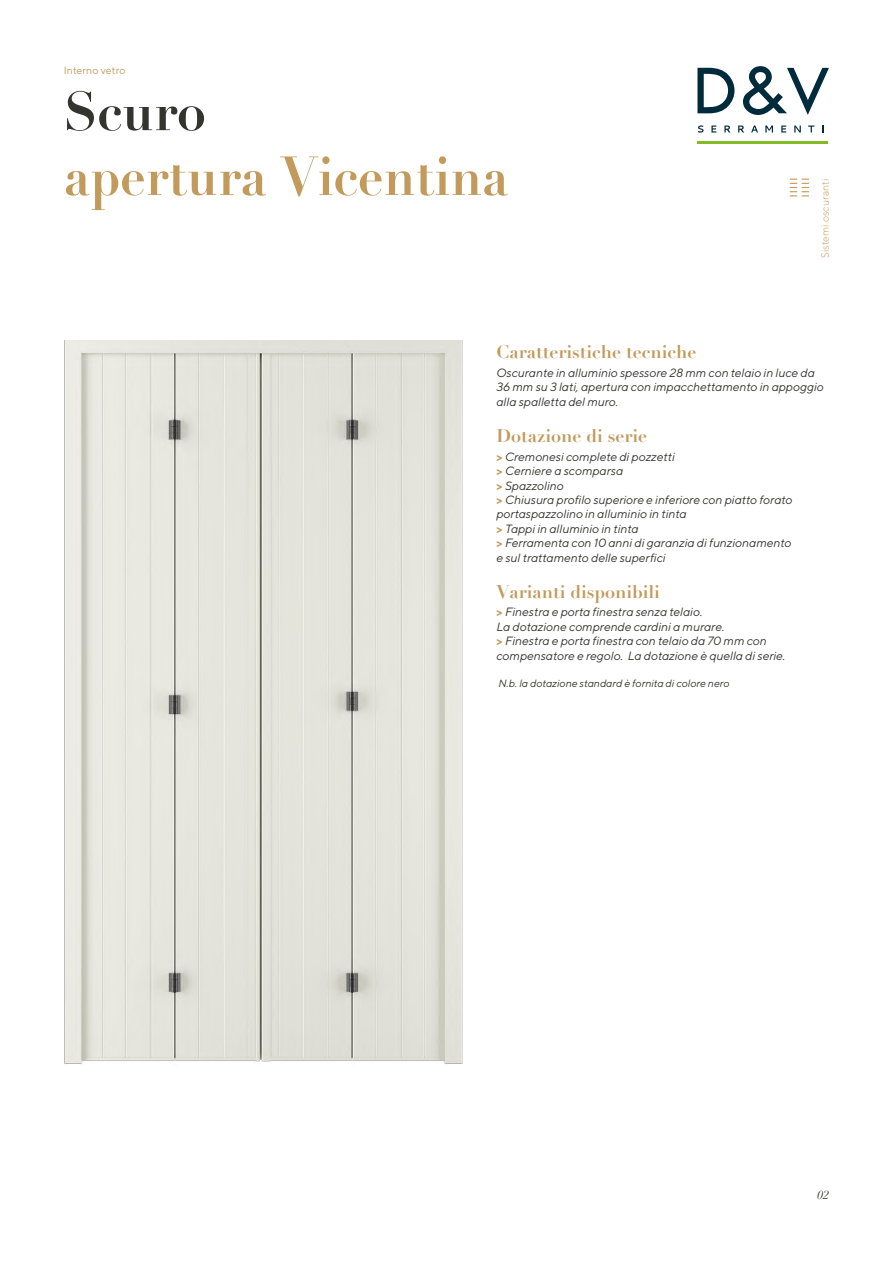
<style>
.page{position:relative;width:893px;height:1263px;background:#fff}
.page>*{position:absolute;margin:0;border:0;box-sizing:border-box;transform-origin:0 0}
.t1{font:700 54px "Didot";color:#c29a5b;scale:.94 1}
.t2{font:700 54px "Didot";color:#33342e;scale:.96 1}
.t3{font:700 18px "Didot";color:#c29a5b}
.t4{font:italic 12px/14.4px "TT Norms";color:#33342e}
.t5{font:italic 12px "Didot";color:#33342e}
.t6{font:italic 10.5px "TT Norms";color:#33342e}
.t7{font:300 10.5px "TT Norms";letter-spacing:.01em;color:#c29a5b}
.t8{font:10.5px "TT Norms";letter-spacing:.01em;color:#c29a5b}
.s1{font-weight:700;font-style:normal;color:#c29a5b}
</style>
<div class="page">
<hr style="left:697px;top:141px;width:130px;height:3px;background:#83bb26">
<svg style="left:697px;top:68px;width:37px;height:45px"></svg>
<svg style="left:743px;top:66px;width:86px;height:49px"></svg>
<svg style="left:698px;top:125px;width:6px;height:8px"></svg>
<svg style="left:711px;top:126px;width:5px;height:7px"></svg>
<svg style="left:724px;top:126px;width:6px;height:7px"></svg>
<svg style="left:738px;top:126px;width:6px;height:7px"></svg>
<svg style="left:751px;top:126px;width:7px;height:7px"></svg>
<svg style="left:765px;top:126px;width:8px;height:7px"></svg>
<svg style="left:781px;top:126px;width:5px;height:7px"></svg>
<svg style="left:794px;top:126px;width:7px;height:7px"></svg>
<svg style="left:808px;top:126px;width:6px;height:7px"></svg>
<img style="left:64px;top:341px;width:398px;height:723px">
<svg style="left:790px;top:179px;width:19px;height:17px"></svg>
<p class="t8" style="left:64px;top:64px;width:63px">Interno vetro</p>
<h1 class="t2" style="left:64px;top:77px;width:149px">Scuro</h1>
<h1 class="t1" style="left:64px;top:142px;width:475px">apertura Vicentina</h1>
<p class="t7" style="left:819px;top:258px;width:81px;rotate:-90deg">Sistemi oscuranti</p>
<h2 class="t3" style="left:496px;top:340px;width:201px">Caratteristiche tecniche</h2>
<p class="t4" style="left:496px;top:365px;width:329px">Oscurante in alluminio spessore 28 mm con telaio in luce da<br>36 mm su 3 lati, apertura con impacchettamento in appoggio alla spalletta del muro.</p>
<h2 class="t3" style="left:496px;top:424px;width:152px">Dotazione di serie</h2>
<p class="t4" style="left:496px;top:449px;width:298px"><span class="s1">&gt;</span> Cremonesi complete di pozzetti<br><span class="s1">&gt;</span> Cerniere a scomparsa<br><span class="s1">&gt;</span> Spazzolino<br><span class="s1">&gt;</span> Chiusura profilo superiore e inferiore con piatto forato portaspazzolino in alluminio in tinta<br><span class="s1">&gt;</span> Tappi in alluminio in tinta<br><span class="s1">&gt;</span> Ferramenta con 10 anni di garanzia di funzionamento e sul trattamento delle superfici</p>
<h2 class="t3" style="left:496px;top:580px;width:165px">Varianti disponibili</h2>
<p class="t4" style="left:496px;top:605px;width:290px"><span class="s1">&gt;</span> Finestra e porta finestra senza telaio.<br>La dotazione comprende cardini a murare.<br><span class="s1">&gt;</span> Finestra e porta finestra con telaio da 70 mm con compensatore e regolo. La dotazione è quella di serie.</p>
<p class="t6" style="left:498px;top:676px;width:233px">N.b. la dotazione standard è fornita di colore nero</p>
<p class="t5" style="left:818px;top:1188px;width:13px">02</p>
</div>
